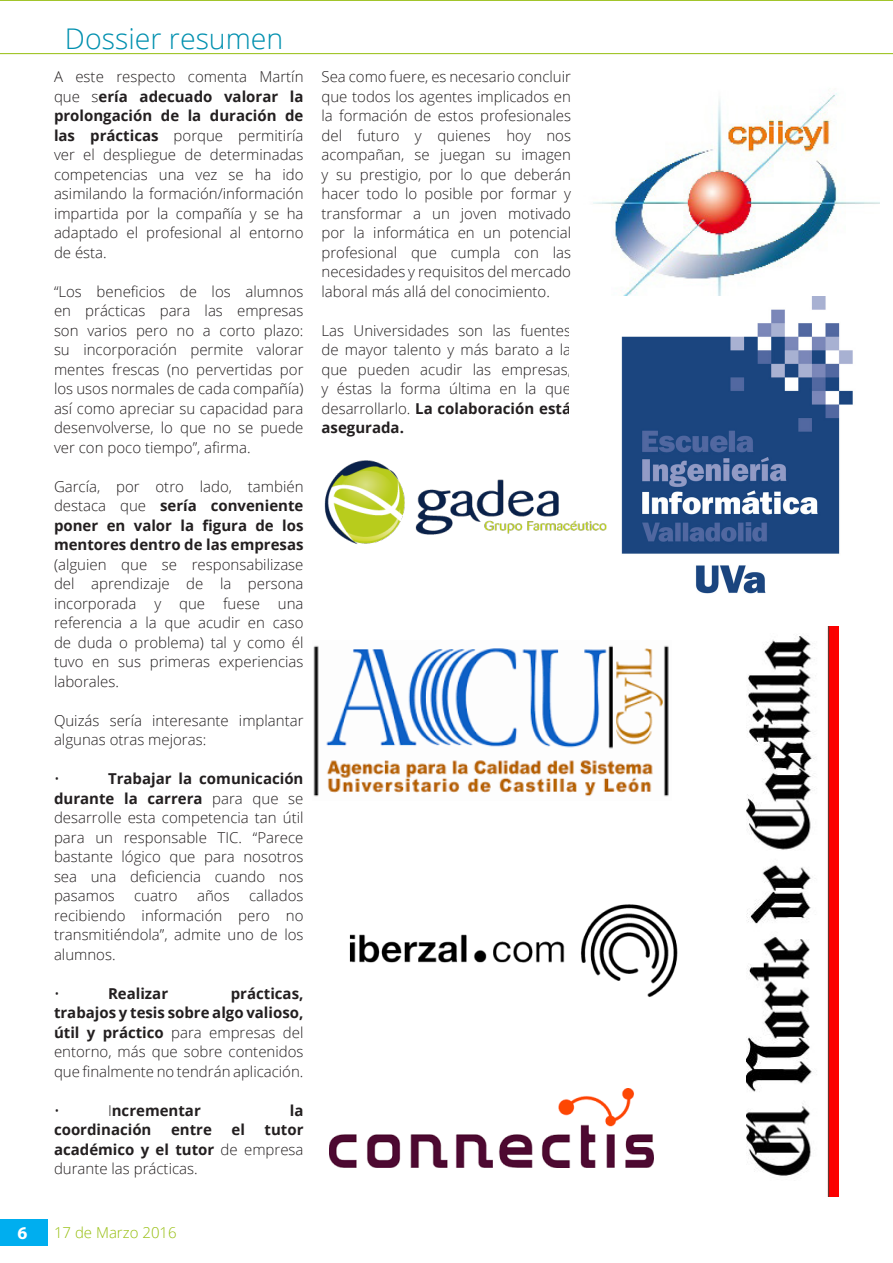
<style>
.page{position:relative;width:893px;height:1263px;background:#fff}
.page>*{position:absolute;margin:0;border:0;box-sizing:border-box;transform-origin:0 0}
.Subheading{font:300 28.5px "Open Sans";color:#0090af}
.t1{font:700 18px "Myriad Pro";color:#fff}
.Body{font:300 15px/19.5px "Open Sans";color:#231f20;text-align:justify}
.Body-2{font:700 15px "Open Sans";color:#231f20}
.t2{font:300 15px "Open Sans";color:#96be0e}
.s1{font-weight:700}
.s2{font-weight:300}
</style>
<div class="page">
<div style="left:0;top:1219px;width:47px;height:26px;background:#00aeef"></div>
<img style="left:330px;top:1089px;width:323px;height:79px">
<img style="left:349px;top:904px;width:329px;height:93px">
<img style="left:746px;top:626px;width:92px;height:571px">
<img style="left:593px;top:93px;width:286px;height:203px">
<img style="left:621px;top:296px;width:232px;height:298px">
<img style="left:313px;top:645px;width:356px;height:152px">
<img style="left:324px;top:461px;width:299px;height:83px">
<svg style="left:0;top:0;width:893px;height:54px"></svg>
<p class="Subheading" style="left:65px;top:19px;width:220px">Dossier resumen</p>
<p class="Body" style="left:54px;top:67px;width:251px">A este respecto comenta Martín que s<span class="s1">ería adecuado valorar la prolongación de la duración de las prácticas</span> porque permitiría ver el despliegue de determinadas competencias una vez se ha ido asimilando la formación/información impartida por la compañía y se ha adaptado el profesional al entorno de ésta.</p>
<p class="Body" style="left:54px;top:281px;width:251px">“Los beneficios de los alumnos en prácticas para las empresas son varios pero no a corto plazo: su incorporación permite valorar mentes frescas (no pervertidas por los usos normales de cada compañía) así como apreciar su capacidad para desenvolverse, lo que no se puede ver con poco tiempo”, afirma.</p>
<p class="Body" style="left:54px;top:476px;width:251px">García, por otro lado, también destaca que <span class="s1">sería conveniente poner en valor la figura de los mentores dentro de las empresas </span>(alguien que se responsabilizase del aprendizaje de la persona incorporada y que fuese una referencia a la que acudir en caso de duda o problema) tal y como él tuvo en sus primeras experiencias laborales.</p>
<p class="Body" style="left:54px;top:710px;width:251px">Quizás sería interesante implantar algunas otras mejoras:</p>
<p class="Body" style="left:54px;top:769px;width:7px">•</p>
<p class="Body" style="left:54px;top:769px;width:251px;text-indent:54px"><span class="s1">Trabajar la comunicación durante la carrera</span> para que se desarrolle esta competencia tan útil para un responsable TIC. “Parece bastante lógico que para nosotros sea una deficiencia cuando nos pasamos</p>
<p class="Body" style="left:54px;top:886px;width:251px;text-indent:195px">callados recibiendo información pero no transmitiéndola”, admite uno de los alumnos.</p>
<p class="Body" style="left:54px;top:983px;width:7px">•</p>
<p class="Body-2" style="left:108px;top:983px;width:62px">Realizar</p>
<p class="Body" style="left:134px;top:886px;width:45px">cuatro</p>
<p class="Body" style="left:197px;top:886px;width:34px">años</p>
<p class="Body" style="left:54px;top:983px;width:251px;text-indent:177px"><span class="s1">prácticas, trabajos y tesis sobre algo valioso, útil y práctico</span> para empresas del entorno, más que sobre contenidos que finalmente no tendrán aplicación.</p>
<p class="Body" style="left:54px;top:1100px;width:7px">•</p>
<p class="Body-2" style="left:108px;top:1100px;width:94px"><span class="s2">I</span>ncrementar</p>
<p class="Body-2" style="left:290px;top:1100px;width:15px">la</p>
<p class="Body-2" style="left:54px;top:1119px;width:99px">coordinación</p>
<p class="Body-2" style="left:171px;top:1119px;width:42px">entre</p>
<p class="Body-2" style="left:232px;top:1119px;width:15px">el</p>
<p class="Body" style="left:54px;top:1120px;width:251px;text-indent:211px"><span class="s1">tutor académico y el tutor</span> de empresa durante las prácticas.</p>
<p class="Body" style="left:322px;top:67px;width:251px">Sea como fuere, es necesario concluir que todos los agentes implicados en la formación de estos profesionales del futuro y quienes hoy nos acompañan, se juegan su imagen y su prestigio, por lo que deberán hacer todo lo posible por formar y transformar a un joven motivado por la informática en un potencial profesional que cumpla con las necesidades y requisitos del mercado laboral más allá del conocimiento.</p>
<p class="Body" style="left:322px;top:320px;width:251px">Las Universidades son las fuentes de mayor talento y más barato a la que pueden acudir las empresas, y éstas la forma última en la que desarrollarlo. <span class="s1">La colaboración está asegurada.</span></p>
<p class="t1" style="left:18px;top:1221px;width:11px">6</p>
<p class="t2" style="left:54px;top:1222px;width:124px">17 de Marzo 2016</p>
</div>
